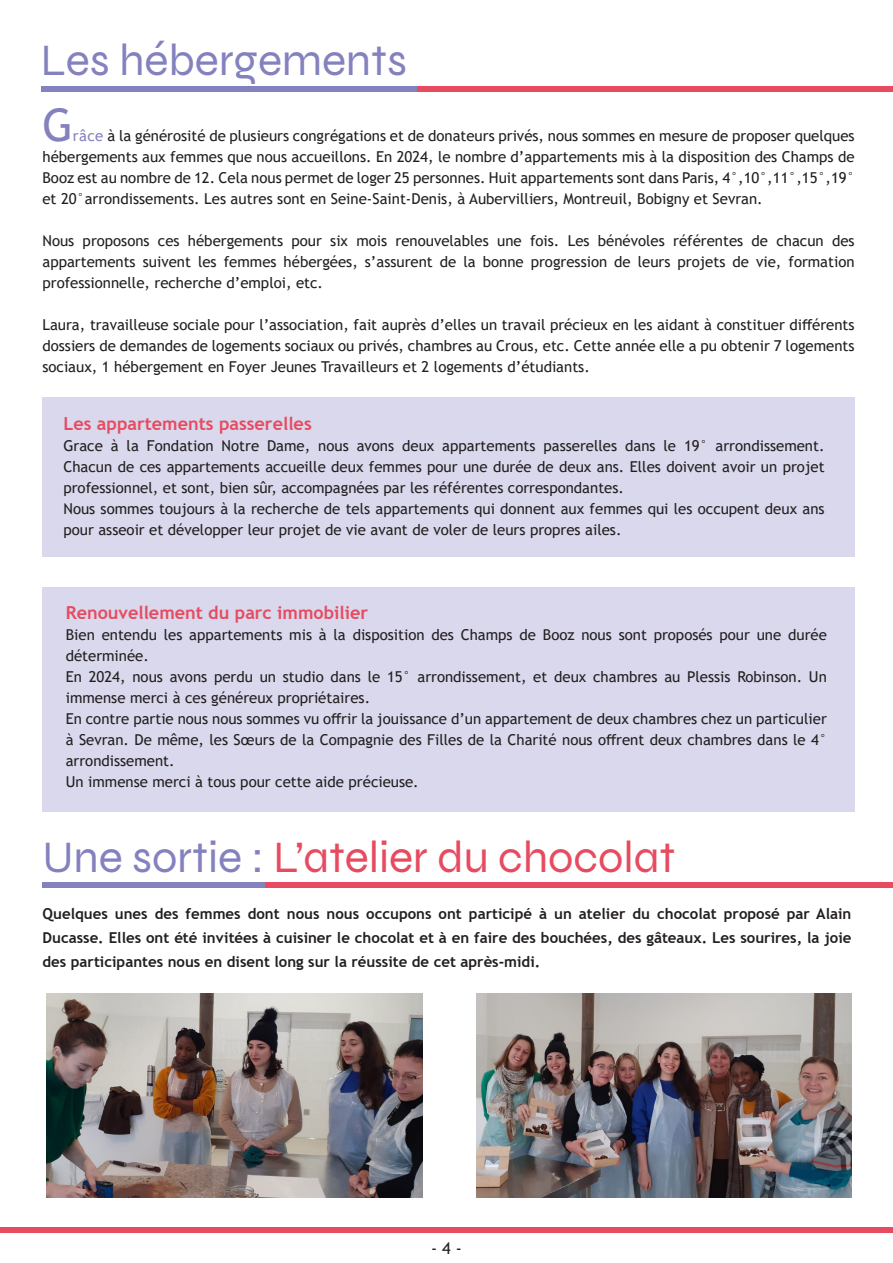
<style>
.page{position:relative;width:893px;height:1263px;background:#fff}
.page>*{position:absolute;margin:0;border:0;box-sizing:border-box;transform-origin:0 0}
.t1{font:45px "Syne";color:#e74b60}
.t2{font:45px "Syne";color:#8482be}
.t3{font:45px "Trebuchet MS";color:#8482be}
.t4{font:700 18px "Trebuchet MS";color:#e74b60}
.t5{font:16.5px "Trebuchet MS";color:#231f20}
.t6{font:15px/21px "Trebuchet MS";color:#231f20;text-align:justify}
.t7{font:700 15px/24px "Trebuchet MS";color:#231f20;text-align:justify}
.s1{color:#8482be}
</style>
<div class="page">
<div style="left:0;top:1227px;width:893px;height:5px;background:#e74b60"></div>
<div style="left:417px;top:86px;width:476px;height:6px;background:#e74b60"></div>
<div style="left:42px;top:86px;width:375px;height:6px;background:#8482be"></div>
<img style="left:476px;top:994px;width:375px;height:203px">
<div style="left:42px;top:587px;width:813px;height:224px;background:#d9d8ec"></div>
<div style="left:42px;top:398px;width:812px;height:159px;background:#d9d8ec"></div>
<div style="left:265px;top:882px;width:628px;height:6px;background:#e74b60"></div>
<div style="left:43px;top:882px;width:222px;height:6px;background:#8482be"></div>
<img style="left:47px;top:994px;width:375px;height:203px">
<h1 class="t2" style="left:41px;top:32px;width:367px">Les hébergements</h1>
<h1 class="t3" style="left:42px;top:97px;width:32px">G</h1>
<p class="t6" style="left:42px;top:126px;width:814px;text-indent:30px"><span class="s1">râce</span> à la générosité de plusieurs congrégations et de donateurs privés, nous sommes en mesure de proposer quelques hébergements aux femmes que nous accueillons. En 2024, le nombre d’appartements mis à la disposition des Champs de Booz est au nombre de 12. Cela nous permet de loger 25 personnes. Huit appartements sont dans Paris, 4°,10°,11°,15°,19° et 20°arrondissements. Les autres sont en Seine-Saint-Denis, à Aubervilliers, Montreuil, Bobigny et Sevran.</p>
<p class="t6" style="left:42px;top:231px;width:814px">Nous proposons ces hébergements pour six mois renouvelables une fois. Les bénévoles référentes de chacun des appartements suivent les femmes hébergées, s’assurent de la bonne progression de leurs projets de vie, formation professionnelle, recherche d’emploi, etc.</p>
<p class="t6" style="left:42px;top:315px;width:814px">Laura, travailleuse sociale pour l’association, fait auprès d’elles un travail précieux en les aidant à constituer différents dossiers de demandes de logements sociaux ou privés, chambres au Crous, etc. Cette année elle a pu obtenir 7 logements sociaux, 1 hébergement en Foyer Jeunes Travailleurs et 2 logements d’étudiants.</p>
<p class="t4" style="left:63px;top:412px;width:250px">Les appartements passerelles</p>
<p class="t6" style="left:63px;top:435px;width:763px;text-align:left">Grace à la Fondation Notre Dame, nous avons deux appartements passerelles dans le 19° arrondissement.<br>Chacun de ces appartements accueille deux femmes pour une durée de deux ans. Elles doivent avoir un projet professionnel, et sont, bien sûr, accompagnées par les référentes correspondantes.<br>Nous sommes toujours à la recherche de tels appartements qui donnent aux femmes qui les occupent deux ans pour asseoir et développer leur projet de vie avant de voler de leurs propres ailes.</p>
<p class="t4" style="left:66px;top:602px;width:304px">Renouvellement du parc immobilier</p>
<p class="t6" style="left:66px;top:624px;width:763px;text-align:left">Bien entendu les appartements mis à la disposition des Champs de Booz nous sont proposés pour une durée déterminée.<br>En 2024, nous avons perdu un studio dans le 15° arrondissement, et deux chambres au Plessis Robinson. Un immense merci à ces généreux propriétaires.<br>En contre partie nous nous sommes vu offrir la jouissance d’un appartement de deux chambres chez un particulier à Sevran. De même, les Sœurs de la Compagnie des Filles de la Charité nous offrent deux chambres dans le 4° arrondissement.<br>Un immense merci à tous pour cette aide précieuse.</p>
<h1 class="t1" style="left:43px;top:829px;width:634px"><span class="s1">Une sortie :</span> L’atelier du chocolat</h1>
<p class="t7" style="left:43px;top:902px;width:810px">Quelques unes des femmes dont nous nous occupons ont participé à un atelier du chocolat proposé par Alain Ducasse. Elles ont été invitées à cuisiner le chocolat et à en faire des bouchées, des gâteaux. Les sourires, la joie des participantes nous en disent long sur la réussite de cet après-midi.</p>
<p class="t5" style="left:431px;top:1238px;width:32px">- 4 -</p>
</div>
